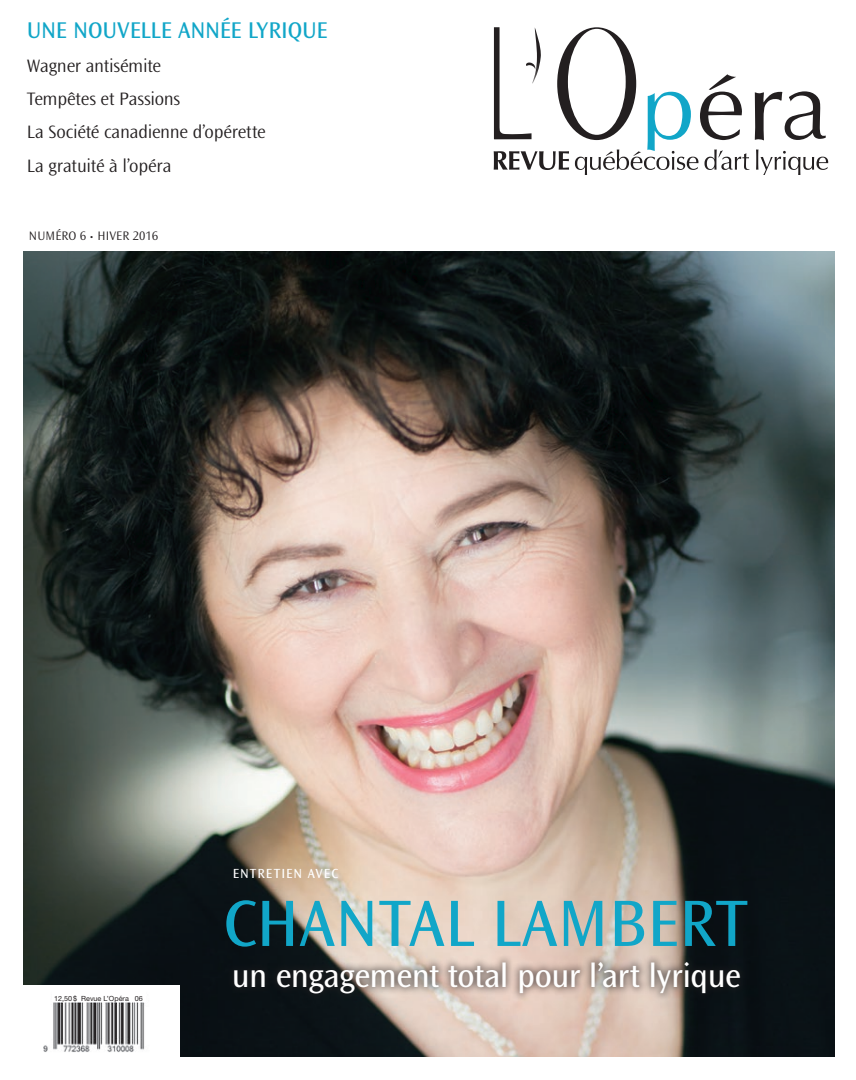
<style>
.page{position:relative;width:856px;height:1080px;background:#fff}
.page>*{position:absolute;margin:0;border:0;box-sizing:border-box;transform-origin:0 0}
.t1{font:68.38px "Ocean Sans Std Opera";color:#11a6c8}
.t2{font:33.75px "Ocean Sans Std Opera";letter-spacing:-.015em;color:#fff}
.t3{font:23.75px "Ocean Sans Std Opera";letter-spacing:-.005em;color:#11a6c8}
.t4{font:300 18.75px/33.1px "Ocean Sans Std Opera";letter-spacing:-.015em;color:#231f20}
.t5{font:13.75px "Ocean Sans Std Opera";letter-spacing:.075em;color:#fff}
.t6{font:300 12.88px "Ocean Sans Std Opera";letter-spacing:.01em;color:#231f20}
.t7{font:7.12px "Helvetica Neue LT Std";color:#231f20}
.s1{font-size:8.62px}
</style>
<div class="page">
<img style="left:23px;top:252px;width:810px;height:805px">
<svg style="left:493px;top:27px;width:334px;height:147px"></svg>
<div style="left:225px;top:953px;width:523px;height:49px;background:#231f20;opacity:.5"></div>
<div style="left:22px;top:985px;width:157px;height:73px;background:#fff"></div>
<img style="left:44px;top:1002px;width:101px;height:50px">
<p class="t3" style="left:27px;top:17px;width:302px">UNE NOUVELLE ANNÉE LYRIQUE</p>
<p class="t4" style="left:27px;top:50px;width:240px">Wagner antisémite<br>Tempêtes et Passions<br>La Société canadienne d’opérette<br>La gratuité à l’opéra</p>
<p class="t6" style="left:29px;top:229px;width:131px">NUMÉRO 6 <span class="s1">•</span> HIVER 2016</p>
<p class="t7" style="left:54px;top:994px;width:90px">12,50$ Revue L’Opéra 06</p>
<p class="t5" style="left:232px;top:866px;width:107px">ENTRETIEN AVEC</p>
<h1 class="t1" style="left:223px;top:886px;width:526px">CHANTAL LAMBERT</h1>
<h2 class="t2" style="left:232px;top:957px;width:510px">un engagement total pour l’art lyrique</h2>
</div>
